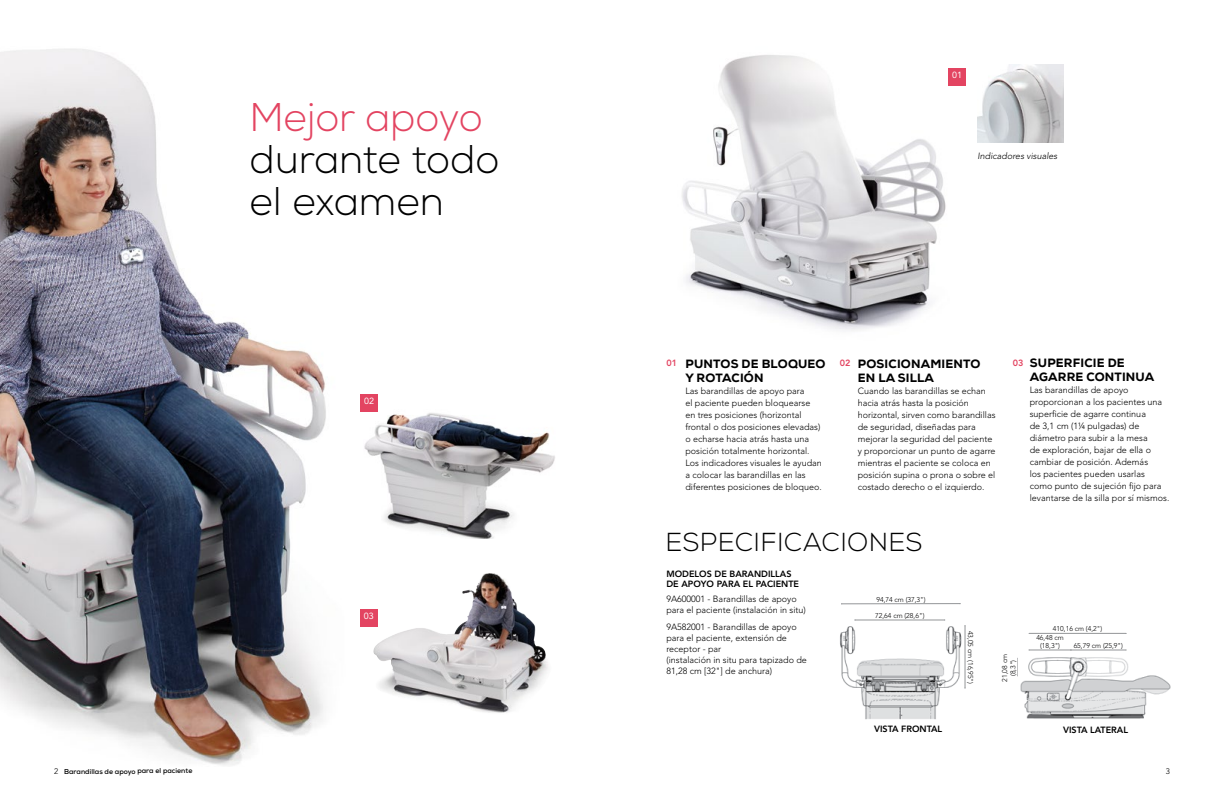
<style>
.page{position:relative;width:1224px;height:792px;background:#fff}
.page>*{position:absolute;margin:0;border:0;box-sizing:border-box;transform-origin:0 0}
.t1{font:300 40px/42px "Nexa";color:#000}
.t2{font:300 40px "Nexa";color:#e34461}
.t3{font:300 26px "Nexa";letter-spacing:.015em;color:#000}
.t4{font:800 12px/14px "Nexa";letter-spacing:.015em;color:#000}
.t5{font:300 9px/12px "Avenir LT Std";color:#000}
.t6{font:800 9px/10px "Avenir LT Std";color:#000}
.t7{font:italic 300 9px "Avenir LT Std";color:#000}
.t8{font:800 9px "Avenir LT Std";color:#e34461}
.t9{font:8.9px "Avenir LT Std";color:#fff}
.t10{font:300 8px "Avenir LT Std";color:#000}
.t11{font:300 7px/8.4px "Avenir LT Std";color:#000;text-align:center}
.t12{font:700 7px "Nexa";letter-spacing:-.005em;color:#000}
.s1{font-family:"Avenir LT Std";font-weight:300;font-size:8px}
</style>
<div class="page">
<img style="left:682px;top:55px;width:264px;height:276px">
<img style="left:0;top:49px;width:326px;height:716px">
<div style="left:948px;top:68px;width:18px;height:18px;background:#e34461"></div>
<img style="left:364px;top:413px;width:191px;height:125px">
<div style="left:360px;top:394px;width:18px;height:18px;background:#e34461"></div>
<img style="left:373px;top:573px;width:117px;height:127px">
<div style="left:360px;top:609px;width:18px;height:18px;background:#e34461"></div>
<img style="left:840px;top:625px;width:125px;height:95px">
<hr style="left:842px;top:603px;width:118px;height:1px;background:#939598">
<hr style="left:855px;top:620px;width:90px;height:1px;background:#939598">
<hr style="left:965px;top:626px;width:1px;height:62px;background:#939598">
<hr style="left:1029px;top:633px;width:97px;height:1px;background:#939598">
<hr style="left:1029px;top:650px;width:42px;height:1px;background:#939598">
<hr style="left:1071px;top:650px;width:55px;height:1px;background:#939598">
<img style="left:1020px;top:657px;width:151px;height:62px">
<img style="left:978px;top:65px;width:85px;height:77px">
<h1 class="t2" style="left:249px;top:94px;width:235px">Mejor apoyo</h1>
<h1 class="t1" style="left:249px;top:140px;width:251px">durante todo el examen</h1>
<p class="t9" style="left:364px;top:396px;width:11px">02</p>
<p class="t9" style="left:364px;top:611px;width:11px">03</p>
<p class="t9" style="left:952px;top:70px;width:11px">01</p>
<p class="t7" style="left:978px;top:151px;width:81px">Indicadores visuales</p>
<p class="t8" style="left:840px;top:358px;width:12px">02</p>
<h3 class="t4" style="left:1030px;top:356px;width:126px">SUPERFICIE DE<br>AGARRE CONTINUA</h3>
<p class="t5" style="left:1030px;top:384px;width:141px">Las barandillas de apoyo proporcionan a los pacientes una superficie de agarre continua<br>de 3,1 cm (1¼ pulgadas) de diámetro para subir a la mesa<br>de exploración, bajar de ella o cambiar de posición. Además<br>los pacientes pueden usarlas como punto de sujeción fijo para levantarse de la silla por sí mismos.</p>
<h3 class="t4" style="left:666px;top:357px;width:161px"><sup>01</sup> PUNTOS DE BLOQUEO</h3>
<p class="t8" style="left:1013px;top:357px;width:12px">03</p>
<h3 class="t4" style="left:686px;top:371px;width:79px">Y ROTACIÓN</h3>
<p class="t5" style="left:685px;top:385px;width:138px">Las barandillas de apoyo para<br>el paciente pueden bloquearse en tres posiciones (horizontal frontal o dos posiciones elevadas) o echarse hacia atrás hasta una posición totalmente horizontal.<br>Los indicadores visuales le ayudan a colocar las barandillas en las diferentes posiciones de bloqueo.</p>
<h3 class="t4" style="left:858px;top:357px;width:124px">POSICIONAMIENTO<br>EN LA SILLA</h3>
<p class="t5" style="left:858px;top:385px;width:139px">Cuando las barandillas se echan hacia atrás hasta la posición horizontal, sirven como barandillas de seguridad, diseñadas para mejorar la seguridad del paciente y proporcionar un punto de agarre mientras el paciente se coloca en posición supina o prona o sobre el costado derecho o el izquierdo.</p>
<h2 class="t3" style="left:666px;top:527px;width:259px">ESPECIFICACIONES</h2>
<p class="t6" style="left:666px;top:569px;width:134px">MODELOS DE BARANDILLAS<br>DE APOYO PARA EL PACIENTE</p>
<p class="t11" style="left:876px;top:595px;width:51px">94,74 cm (37,3")</p>
<p class="t11" style="left:875px;top:612px;width:51px">72,64 cm (28,6")</p>
<p class="t5" style="left:666px;top:593px;width:141px;line-height:11px">9A600001 - Barandillas de apoyo para el paciente (instalación in situ)</p>
<p class="t5" style="left:666px;top:621px;width:142px;line-height:11px">9A582001 - Barandillas de apoyo para el paciente, extensión de receptor - par<br>(instalación in situ para tapizado de<br>81,28 cm [32"] de anchura)</p>
<p class="t11" style="left:975px;top:631px;width:55px;rotate:90deg">43,05 cm (16,95")</p>
<p class="t11" style="left:1001px;top:682px;width:29px;rotate:-90deg">21,08 cm (8,3")</p>
<p class="t11" style="left:1053px;top:625px;width:51px">410,16 cm (4,2")</p>
<p class="t11" style="left:1036px;top:633px;width:29px">46,48 cm (18,3")</p>
<p class="t11" style="left:1074px;top:641px;width:51px">65,79 cm (25,9")</p>
<p class="t6" style="left:874px;top:724px;width:70px">VISTA FRONTAL</p>
<p class="t6" style="left:1063px;top:725px;width:67px">VISTA LATERAL</p>
<p class="t12" style="left:54px;top:767px;width:140px"><span class="s1">2</span> Barandillas de apoyo para el paciente</p>
<p class="t10" style="left:1166px;top:767px;width:6px">3</p>
</div>
